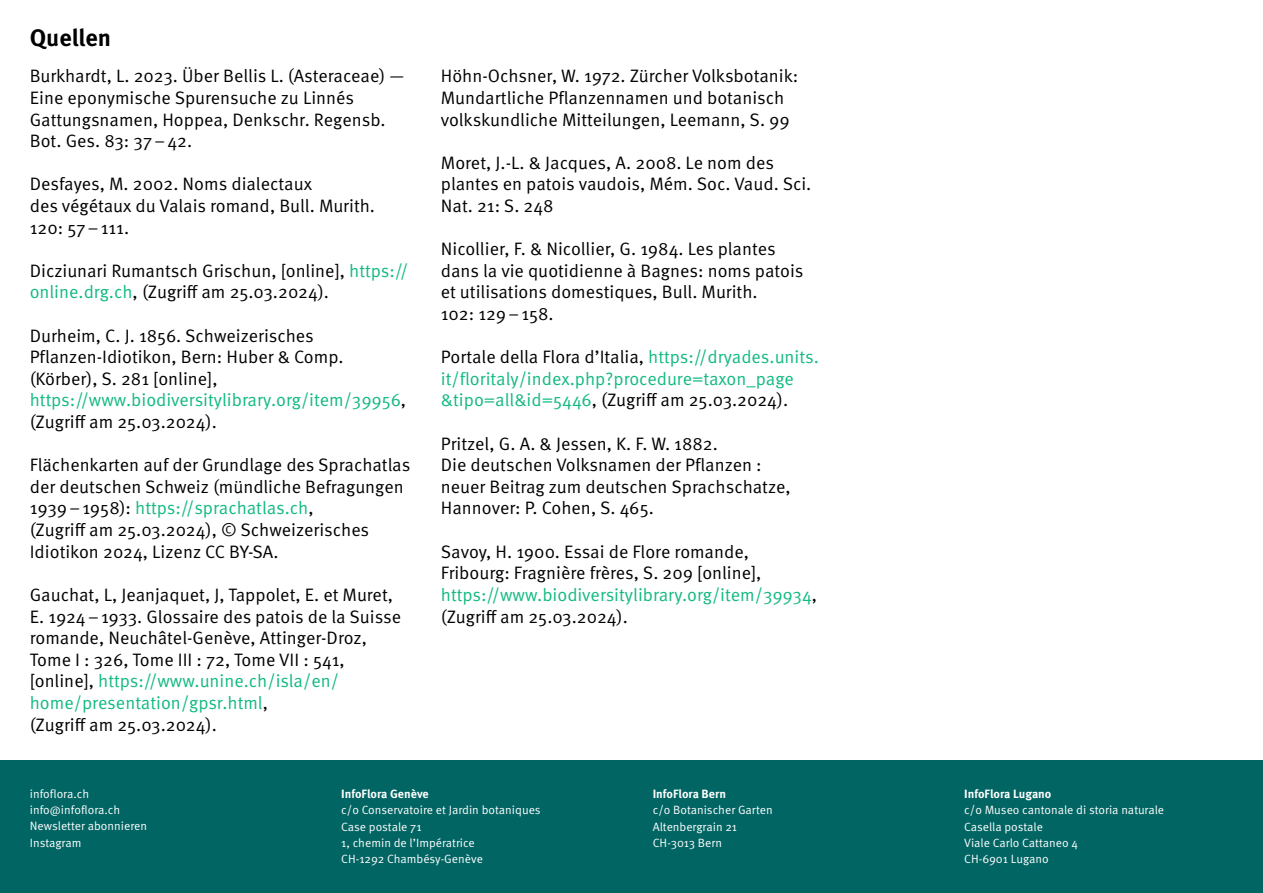
<style>
.page{position:relative;width:1263px;height:893px;background:#fff}
.page>*{position:absolute;margin:0;border:0;box-sizing:border-box;transform-origin:0 0}
.t1{font:700 24px "Meta Pro";color:#000}
.t2{font:18px/21.6px "Meta Pro Norm";color:#000}
.t3{font:18px/21.6px "Meta Pro Norm";color:#13ba80}
.t4{font:12px/16.2px "Meta Pro Norm";color:#fff}
.t5{font:700 12px "Meta Pro";color:#fff}
.s1{color:#13ba80}
.s2{color:#000}
</style>
<div class="page">
<div style="left:0;top:760px;width:1263px;height:133px;background:#006563"></div>
<h1 class="t1" style="left:30px;top:19px;width:83px">Quellen</h1>
<p class="t2" style="left:30px;top:64px;width:376px">Burkhardt, L. 2023. Über Bellis L. (Asteraceae) — Eine eponymische Spurensuche zu Linnés Gattungsnamen, Hoppea, Denkschr. Regensb.<br>Bot. Ges. 83: 37–42.</p>
<p class="t2" style="left:30px;top:172px;width:347px">Desfayes, M. 2002. Noms dialectaux<br>des végétaux du Valais romand, Bull. Murith.<br>120: 57–111.</p>
<p class="t2" style="left:30px;top:259px;width:380px">Dicziunari Rumantsch Grischun, [online], <span class="s1">https:// online.drg.ch</span>, (Zugriff am 25.03.2024).</p>
<p class="t2" style="left:30px;top:323px;width:378px">Durheim, C. J. 1856. Schweizerisches Pflanzen-Idiotikon, Bern: Huber &amp; Comp. (Körber), S. 281 [online], <span class="s1">https://www.biodiversitylibrary.org/item/39956</span>, (Zugriff am 25.03.2024).</p>
<p class="t2" style="left:30px;top:453px;width:382px">Flächenkarten auf der Grundlage des Sprachatlas der deutschen Schweiz (mündliche Befragungen 1939–1958): <span class="s1">https://sprachatlas.ch</span>,<br>(Zugriff am 25.03.2024), © Schweizerisches Idiotikon 2024, Lizenz CC BY-SA.</p>
<p class="t2" style="left:30px;top:583px;width:373px">Gauchat, L, Jeanjaquet, J, Tappolet, E. et Muret, E. 1924–1933. Glossaire des patois de la Suisse romande, Neuchâtel-Genève, Attinger-Droz, Tome I : 326, Tome III : 72, Tome VII : 541, [online], <span class="s1">https://www.unine.ch/isla/en/ home/presentation/gpsr.html</span>,<br>(Zugriff am 25.03.2024).</p>
<p class="t2" style="left:441px;top:64px;width:359px">Höhn-Ochsner, W. 1972. Zürcher Volksbotanik:<br>Mundartliche Pflanzennamen und botanisch volkskundliche Mitteilungen, Leemann, S. 99</p>
<p class="t2" style="left:441px;top:151px;width:372px">Moret, J.-L. &amp; Jacques, A. 2008. Le nom des plantes en patois vaudois, Mém. Soc. Vaud. Sci.<br>Nat. 21: S. 248</p>
<p class="t2" style="left:441px;top:237px;width:364px">Nicollier, F. &amp; Nicollier, G. 1984. Les plantes dans la vie quotidienne à Bagnes: noms patois et utilisations domestiques, Bull. Murith.<br>102: 129–158.</p>
<p class="t3" style="left:441px;top:345px;width:380px"><span class="s2">Portale della Flora d’Italia,</span> https://dryades.units. it/floritaly/index.php?procedure=taxon_page &amp;tipo=all&amp;id=5446<span class="s2">, (Zugriff am 25.03.2024).</span></p>
<p class="t2" style="left:441px;top:431px;width:351px">Pritzel, G. A. &amp; Jessen, K. F. W. 1882.<br>Die deutschen Volksnamen der Pflanzen : neuer Beitrag zum deutschen Sprachschatze, Hannover: P. Cohen, S. 465.</p>
<p class="t2" style="left:441px;top:539px;width:378px">Savoy, H. 1900. Essai de Flore romande, Fribourg: Fragnière frères, S. 209 [online], <span class="s1">https://www.biodiversitylibrary.org/item/39934</span>, (Zugriff am 25.03.2024).</p>
<p class="t4" style="left:30px;top:785px;width:119px">infoflora.ch info@infoflora.ch<br>Newsletter abonnieren<br>Instagram</p>
<p class="t5" style="left:341px;top:785px;width:89px">InfoFlora Genève</p>
<p class="t4" style="left:341px;top:801px;width:201px">c/o Conservatoire et Jardin botaniques<br>Case postale 71<br>1, chemin de l’Impératrice<br>CH-1292 Chambésy-Genève</p>
<p class="t5" style="left:653px;top:785px;width:75px">InfoFlora Bern</p>
<p class="t4" style="left:653px;top:801px;width:121px">c/o Botanischer Garten<br>Altenbergrain 21<br>CH-3013 Bern</p>
<p class="t5" style="left:964px;top:785px;width:89px">InfoFlora Lugano</p>
<p class="t4" style="left:964px;top:801px;width:201px">c/o Museo cantonale di storia naturale<br>Casella postale<br>Viale Carlo Cattaneo 4<br>CH-6901 Lugano</p>
</div>
